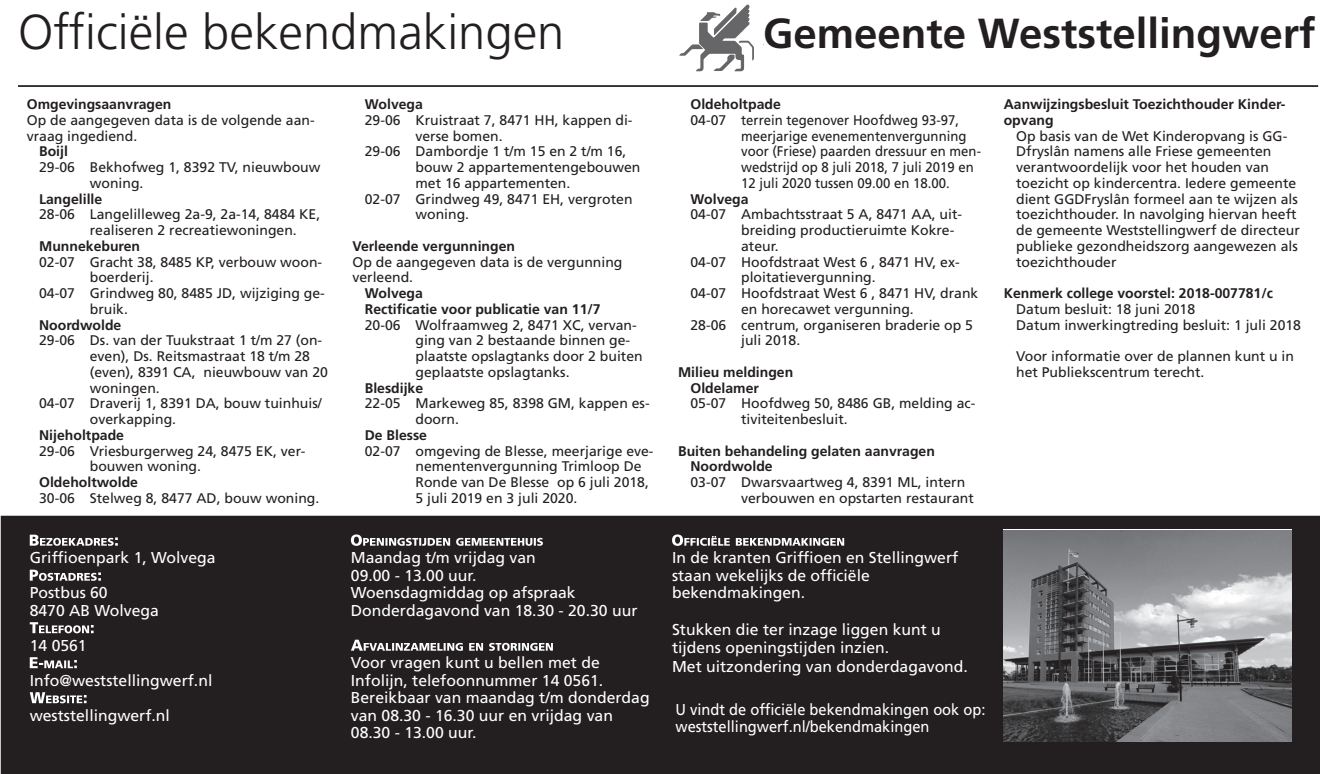
<style>
.page{position:relative;width:1320px;height:774px;background:#fff}
.page>*{position:absolute;margin:0;border:0;box-sizing:border-box;transform-origin:0 0}
.t1{font:300 49px "Frutiger LT Std";color:#231f20}
.t2{font:700 42px "Frutiger LT Std";color:#231f20}
.t3{font:15.75px/17.5px "Frutiger LT Std";color:#fff}
.t4{font:15.75px/17.5px "Frutiger LT Std";color:#fff;scale:.93 1}
.t5{font:14px/15.8px "Frutiger LT Std";color:#231f20}
.t6{font:700 14px/15.8px "Frutiger LT Std";color:#231f20}
</style>
<div class="page">
<hr style="left:18px;top:85px;width:1300px;height:2px;background:#231f20">
<svg style="left:679px;top:5px;width:75px;height:66px"></svg>
<div style="left:1px;top:516px;width:1319px;height:258px;background:#231f20"></div>
<div style="left:2px;top:525px;width:1309px;height:249px;background:#231f20"></div>
<img style="left:1003px;top:531px;width:289px;height:210px">
<svg style="left:30px;top:535px;width:88px;height:11px"></svg>
<svg style="left:30px;top:570px;width:71px;height:11px"></svg>
<svg style="left:30px;top:622px;width:64px;height:11px"></svg>
<svg style="left:30px;top:657px;width:47px;height:11px"></svg>
<svg style="left:30px;top:692px;width:57px;height:11px"></svg>
<svg style="left:351px;top:534px;width:192px;height:12px"></svg>
<svg style="left:351px;top:640px;width:202px;height:11px"></svg>
<svg style="left:672px;top:534px;width:172px;height:12px"></svg>
<h1 class="t1" style="left:18px;top:4px;width:548px">Officiële bekendmakingen</h1>
<h2 class="t2" style="left:763px;top:9px;width:554px">Gemeente Weststellingwerf</h2>
<p class="t6" style="left:27px;top:96px;width:146px">Omgevingsaanvragen</p>
<p class="t5" style="left:27px;top:112px;width:289px">Op de aangegeven data is de volgende aan&shy;vraag ingediend.</p>
<p class="t6" style="left:39px;top:144px;width:30px">Boijl</p>
<p class="t5" style="left:90px;top:159px;width:232px;text-indent:-51px">29-06 Bekhofweg 1, 8392 TV, nieuwbouw woning.</p>
<p class="t6" style="left:39px;top:191px;width:65px">Langelille</p>
<p class="t5" style="left:90px;top:207px;width:232px;text-indent:-51px">28-06 Langelilleweg 2a-9, 2a-14, 8484 KE, realiseren 2 recreatiewoningen.</p>
<p class="t6" style="left:39px;top:238px;width:102px">Munnekeburen</p>
<p class="t5" style="left:39px;top:254px;width:284px">02-07 Gracht 38, 8485 KP, verbouw woon-</p>
<p class="t5" style="left:90px;top:270px;width:65px">boerderij.</p>
<p class="t5" style="left:39px;top:285px;width:287px">04-07 Grindweg 80, 8485 JD, wijziging ge-</p>
<p class="t5" style="left:90px;top:301px;width:40px">bruik.</p>
<p class="t6" style="left:39px;top:317px;width:84px">Noordwolde</p>
<p class="t5" style="left:39px;top:333px;width:284px">29-06 Ds. van der Tuukstraat 1 t/m 27 (on-</p>
<p class="t5" style="left:90px;top:348px;width:222px">even), Ds. Reitsmastraat 18 t/m 28</p>
<p class="t5" style="left:90px;top:364px;width:240px">(even), 8391 CA, nieuwbouw van 20</p>
<p class="t5" style="left:90px;top:380px;width:71px">woningen.</p>
<p class="t5" style="left:39px;top:396px;width:284px">04-07 Draverij 1, 8391 DA, bouw tuinhuis/</p>
<p class="t5" style="left:90px;top:411px;width:88px">overkapping.</p>
<p class="t6" style="left:39px;top:427px;width:86px">Nijeholtpade</p>
<p class="t5" style="left:90px;top:443px;width:217px;text-indent:-51px">29-06 Vriesburgerweg 24, 8475 EK, ver&shy;bouwen woning.</p>
<p class="t6" style="left:39px;top:474px;width:100px">Oldeholtwolde</p>
<p class="t5" style="left:39px;top:490px;width:282px">30-06 Stelweg 8, 8477 AD, bouw woning.</p>
<p class="t3" style="left:30px;top:549px;width:187px">Griffioenpark 1, Wolvega</p>
<p class="t3" style="left:30px;top:584px;width:131px">Postbus 60<br>8470 AB Wolvega</p>
<p class="t3" style="left:30px;top:636px;width:58px">14 0561</p>
<p class="t3" style="left:30px;top:671px;width:184px">Info@weststellingwerf.nl</p>
<p class="t3" style="left:30px;top:706px;width:142px">weststellingwerf.nl</p>
<p class="t6" style="left:365px;top:96px;width:60px">Wolvega</p>
<p class="t5" style="left:365px;top:112px;width:269px">29-06 Kruistraat 7, 8471 HH, kappen di-</p>
<p class="t5" style="left:415px;top:128px;width:89px">verse bomen.</p>
<p class="t5" style="left:365px;top:144px;width:263px">29-06 Dambordje 1 t/m 15 en 2 t/m 16,</p>
<p class="t5" style="left:415px;top:159px;width:226px">bouw 2 appartementengebouwen</p>
<p class="t5" style="left:415px;top:175px;width:156px">met 16 appartementen.</p>
<p class="t5" style="left:365px;top:191px;width:269px">02-07 Grindweg 49, 8471 EH, vergroten</p>
<p class="t5" style="left:415px;top:207px;width:55px">woning.</p>
<p class="t6" style="left:352px;top:238px;width:164px">Verleende vergunningen</p>
<p class="t5" style="left:352px;top:254px;width:271px">Op de aangegeven data is de vergunning verleend.</p>
<p class="t6" style="left:365px;top:285px;width:237px">Wolvega<br>Rectificatie voor publicatie van 11/7</p>
<p class="t5" style="left:415px;top:317px;width:229px;text-indent:-51px">20-06 Wolfraamweg 2, 8471 XC, vervan&shy;ging van 2 bestaande binnen ge&shy;plaatste opslagtanks door 2 buiten geplaatste opslagtanks.</p>
<p class="t6" style="left:365px;top:380px;width:60px">Blesdijke</p>
<p class="t5" style="left:415px;top:396px;width:236px;text-indent:-51px">22-05 Markeweg 85, 8398 GM, kappen es&shy;doorn.</p>
<p class="t6" style="left:365px;top:427px;width:64px">De Blesse</p>
<p class="t5" style="left:415px;top:443px;width:240px;text-indent:-51px">02-07 omgeving de Blesse, meerjarige eve&shy;nementenvergunning Trimloop De Ronde van De Blesse op 6 juli 2018, 5 juli 2019 en 3 juli 2020.</p>
<p class="t3" style="left:351px;top:549px;width:288px">Maandag t/m vrijdag van<br>09.00 - 13.00 uur.<br>Woensdagmiddag op afspraak<br>Donderdagavond van 18.30 - 20.30 uur</p>
<p class="t3" style="left:351px;top:654px;width:300px">Voor vragen kunt u bellen met de<br>Infolijn, telefoonnummer 14 0561.<br>Bereikbaar van maandag t/m donderdag van 08.30 - 16.30 uur en vrijdag van<br>08.30 - 13.00 uur.</p>
<p class="t6" style="left:690px;top:96px;width:92px">Oldeholtpade</p>
<p class="t5" style="left:741px;top:112px;width:241px;text-indent:-51px">04-07 terrein tegenover Hoofdweg 93-97, meerjarige evenementenvergunning voor (Friese) paarden dressuur en men&shy;wedstrijd op 8 juli 2018, 7 juli 2019 en 12 juli 2020 tussen 09.00 en 18.00.</p>
<p class="t6" style="left:690px;top:191px;width:60px">Wolvega</p>
<p class="t5" style="left:690px;top:207px;width:273px">04-07 Ambachtsstraat 5 A, 8471 AA, uit-</p>
<p class="t5" style="left:741px;top:222px;width:215px">breiding productieruimte Kokre-</p>
<p class="t5" style="left:741px;top:238px;width:39px">ateur.</p>
<p class="t5" style="left:690px;top:254px;width:271px">04-07 Hoofdstraat West 6 , 8471 HV, ex-</p>
<p class="t5" style="left:741px;top:270px;width:136px">ploitatievergunning.</p>
<p class="t5" style="left:690px;top:285px;width:289px">04-07 Hoofdstraat West 6 , 8471 HV, drank</p>
<p class="t5" style="left:741px;top:301px;width:174px">en horecawet vergunning.</p>
<p class="t5" style="left:690px;top:317px;width:284px">28-06 centrum, organiseren braderie op 5</p>
<p class="t5" style="left:741px;top:333px;width:61px">juli 2018.</p>
<p class="t6" style="left:690px;top:364px;width:104px;text-indent:-12px">Milieu meldingen<br>Oldelamer</p>
<p class="t5" style="left:741px;top:396px;width:236px;text-indent:-51px">05-07 Hoofdweg 50, 8486 GB, melding ac&shy;tiviteitenbesluit.</p>
<p class="t6" style="left:690px;top:443px;width:246px;text-indent:-12px">Buiten behandeling gelaten aanvragen<br>Noordwolde</p>
<p class="t5" style="left:741px;top:474px;width:234px;text-indent:-51px">03-07 Dwarsvaartweg 4, 8391 ML, intern verbouwen en opstarten restaurant</p>
<p class="t3" style="left:672px;top:549px;width:288px">In de kranten Griffioen en Stellingwerf staan wekelijks de officiële bekendmakingen.</p>
<p class="t3" style="left:672px;top:620px;width:297px;line-height:18.9px">Stukken die ter inzage liggen kunt u tijdens openingstijden inzien.<br>Met uitzondering van donderdagavond.</p>
<p class="t4" style="left:675px;top:700px;width:335px">U vindt de officiële bekendmakingen ook op: weststellingwerf.nl/bekendmakingen</p>
<p class="t6" style="left:1003px;top:96px;width:283px">Aanwijzingsbesluit Toezichthouder Kinder&shy;opvang</p>
<p class="t5" style="left:1016px;top:128px;width:285px">Op basis van de Wet Kinderopvang is GG-Dfryslân namens alle Friese gemeenten verantwoordelijk voor het houden van toezicht op kindercentra. Iedere gemeente dient GGDFryslân formeel aan te wijzen als toezichthouder. In navolging hiervan heeft de gemeente Weststellingwerf de directeur publieke gezondheidszorg aangewezen als toezichthouder</p>
<p class="t6" style="left:1003px;top:285px;width:271px">Kenmerk college voorstel: 2018-007781/c</p>
<p class="t5" style="left:1016px;top:301px;width:286px">Datum besluit: 18 juni 2018<br>Datum inwerkingtreding besluit: 1 juli 2018</p>
<p class="t5" style="left:1016px;top:348px;width:279px">Voor informatie over de plannen kunt u in het Publiekscentrum terecht.</p>
</div>
